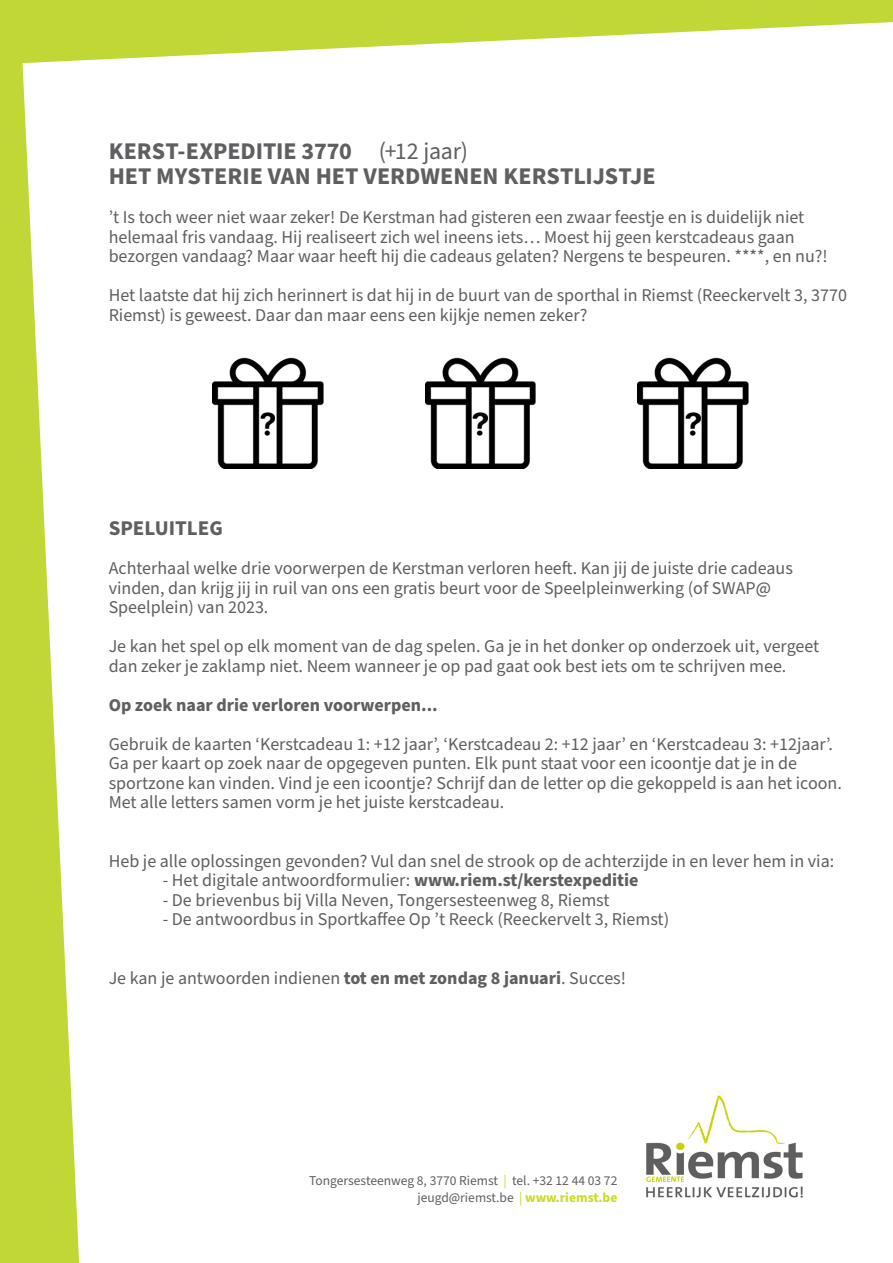
<style>
.page{position:relative;width:893px;height:1263px;background:#c1d736}
.page>*{position:absolute;margin:0;border:0;box-sizing:border-box;transform-origin:0 0}
.bodytekst{font:700 24px "Source Sans Pro";color:#5f5f62}
.bodytekst-2{font:700 21px "Source Sans Pro";color:#5f5f62}
.bodytekst-3{font:18px/19.5px "Source Sans Pro";color:#5f5f62}
.bodytekst-4{font:700 18px "Source Sans Pro";color:#5f5f62}
.t1{font:13.5px "Source Sans Pro";color:#5f5f62}
.s1{font-weight:400}
.s2{font-weight:700}
.s3{color:#c1d72f}
.s4{font-weight:700;color:#cadb2a}
</style>
<div class="page">
<div style="left:23px;top:22px;width:870px;height:1241px;background:#fff"></div>
<img style="left:641px;top:1093px;width:167px;height:108px">
<img style="left:425px;top:353px;width:116px;height:116px">
<img style="left:213px;top:353px;width:115px;height:116px">
<img style="left:638px;top:353px;width:115px;height:116px">
<img style="left:260px;top:412px;width:15px;height:24px">
<img style="left:473px;top:412px;width:15px;height:24px">
<img style="left:685px;top:412px;width:15px;height:24px">
<p class="bodytekst" style="left:109px;top:134px;width:361px">KERST-EXPEDITIE 3770 <span class="s1">(+12 jaar)</span></p>
<p class="bodytekst" style="left:109px;top:160px;width:549px">HET MYSTERIE VAN HET VERDWENEN KERSTLIJSTJE</p>
<p class="bodytekst-3" style="left:109px;top:208px;width:720px">’t Is toch weer niet waar zeker! De Kerstman had gisteren een zwaar feestje en is duidelijk niet helemaal fris vandaag. Hij realiseert zich wel ineens iets… Moest hij geen kerstcadeaus gaan bezorgen vandaag? Maar waar heeft hij die cadeaus gelaten? Nergens te bespeuren. ****, en nu?!</p>
<p class="bodytekst-3" style="left:109px;top:286px;width:740px">Het laatste dat hij zich herinnert is dat hij in de buurt van de sporthal in Riemst (Reeckervelt 3, 3770<br>Riemst) is geweest. Daar dan maar eens een kijkje nemen zeker?</p>
<p class="bodytekst-2" style="left:109px;top:514px;width:116px">SPELUITLEG</p>
<p class="bodytekst-3" style="left:109px;top:559px;width:686px">Achterhaal welke drie voorwerpen de Kerstman verloren heeft. Kan jij de juiste drie cadeaus vinden, dan krijg jij in ruil van ons een gratis beurt voor de Speelpleinwerking (of SWAP@<br>Speelplein) van 2023.</p>
<p class="bodytekst-3" style="left:109px;top:637px;width:712px">Je kan het spel op elk moment van de dag spelen. Ga je in het donker op onderzoek uit, vergeet dan zeker je zaklamp niet. Neem wanneer je op pad gaat ook best iets om te schrijven mee.</p>
<p class="bodytekst-4" style="left:109px;top:692px;width:331px">Op zoek naar drie verloren voorwerpen...</p>
<p class="bodytekst-3" style="left:109px;top:734px;width:726px">Gebruik de kaarten ‘Kerstcadeau 1: +12 jaar’, ‘Kerstcadeau 2: +12 jaar’ en ‘Kerstcadeau 3: +12jaar’.</p>
<p class="bodytekst-3" style="left:109px;top:754px;width:735px">Ga per kaart op zoek naar de opgegeven punten. Elk punt staat voor een icoontje dat je in de sportzone kan vinden. Vind je een icoontje? Schrijf dan de letter op die gekoppeld is aan het icoon.<br>Met alle letters samen vorm je het juiste kerstcadeau.</p>
<p class="bodytekst-3" style="left:109px;top:851px;width:727px">Heb je alle oplossingen gevonden? Vul dan snel de strook op de achterzijde in en lever hem in via:</p>
<p class="bodytekst-3" style="left:163px;top:871px;width:477px">- Het digitale antwoordformulier: <span class="s2">www.riem.st/kerstexpeditie</span></p>
<p class="bodytekst-3" style="left:163px;top:890px;width:448px">- De brievenbus bij Villa Neven, Tongersesteenweg 8, Riemst</p>
<p class="bodytekst-3" style="left:163px;top:910px;width:508px">- De antwoordbus in Sportkaffee Op ’t Reeck (Reeckervelt 3, Riemst)</p>
<p class="bodytekst-3" style="left:109px;top:968px;width:519px">Je kan je antwoorden indienen <span class="s2">tot en met zondag 8 januari</span>. Succes!</p>
<p class="t1" style="left:309px;top:1172px;width:310px">Tongersesteenweg 8, 3770 Riemst <span class="s3">|</span> tel. +32 12 44 03 72</p>
<p class="t1" style="left:417px;top:1188px;width:202px">jeugd@riemst.be <span class="s3">|</span> <span class="s4">www.riemst.be</span></p>
</div>
